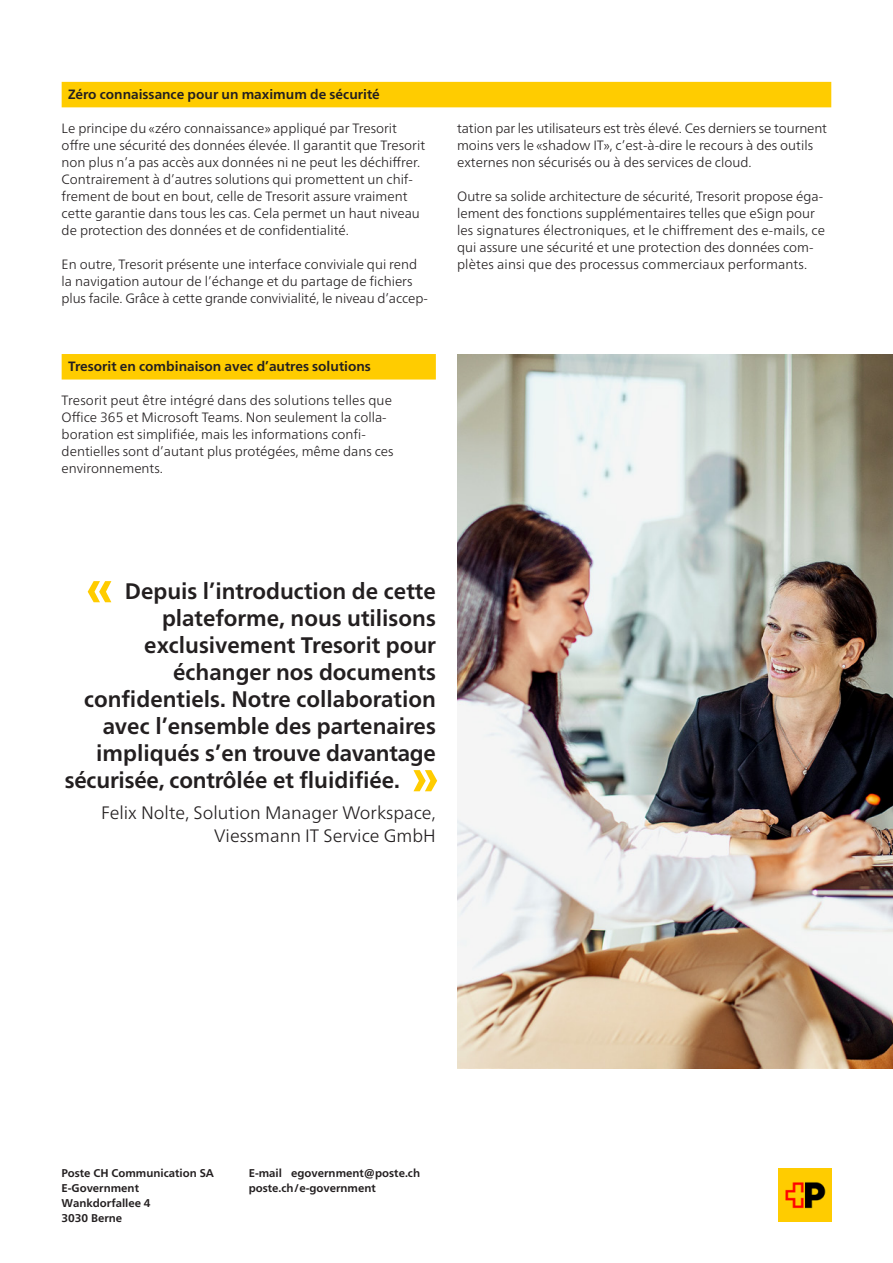
<style>
.page{position:relative;width:893px;height:1263px;background:#fff}
.page>*{position:absolute;margin:0;border:0;box-sizing:border-box;transform-origin:0 0}
.t1{font:700 52.5px "Frutiger Neue LT Pro";color:#fc0}
.t2{font:700 22.5px "Frutiger Neue LT Pro";color:#231f20}
.t3{font:300 18px/22.5px "Frutiger Neue LT Pro";color:#231f20;text-align:right}
.t4{font:300 13.5px/17px "Frutiger Neue LT Pro";color:#231f20}
.t5{font:700 13.5px "Frutiger Neue LT Pro";color:#231f20}
.t6{font:700 11.25px/14.9px "Frutiger Neue LT Pro";color:#231f20}
</style>
<div class="page">
<div style="left:62px;top:82px;width:769px;height:25px;background:#fc0"></div>
<img style="left:778px;top:1168px;width:53px;height:53px">
<div style="left:62px;top:354px;width:374px;height:25px;background:#fc0"></div>
<img style="left:457px;top:354px;width:436px;height:714px">
<p class="t5" style="left:68px;top:86px;width:313px">Zéro connaissance pour un maximum de sécurité</p>
<p class="t4" style="left:62px;top:120px;width:365px">Le principe du «zéro connaissance» appliqué par Tresorit offre une sécurité des données élevée. Il garantit que Tresorit non plus n’a pas accès aux données ni ne peut les déchiffrer.<br>Contrairement à d’autres solutions qui promettent un chif&shy;frement de bout en bout, celle de Tresorit assure vraiment cette garantie dans tous les cas. Cela permet un haut niveau de protection des données et de confidentialité.</p>
<p class="t4" style="left:62px;top:256px;width:368px">En outre, Tresorit présente une interface conviviale qui rend la navigation autour de l’échange et du partage de fichiers plus facile. Grâce à cette grande convivialité, le niveau d’accep-</p>
<p class="t5" style="left:68px;top:358px;width:304px">Tresorit en combinaison avec d’autres solutions</p>
<p class="t4" style="left:62px;top:392px;width:333px">Tresorit peut être intégré dans des solutions telles que Office 365 et Microsoft Teams. Non seulement la colla&shy;boration est simplifiée, mais les informations confi&shy;dentielles sont d’autant plus protégées, même dans ces environnements.</p>
<p class="t4" style="left:457px;top:120px;width:371px">tation par les utilisateurs est très élevé. Ces derniers se tournent moins vers le «shadow IT», c’est-à-dire le recours à des outils externes non sécurisés ou à des services de cloud.</p>
<p class="t4" style="left:457px;top:188px;width:370px">Outre sa solide architecture de sécurité, Tresorit propose éga&shy;lement des fonctions supplémentaires telles que eSign pour les signatures électroniques, et le chiffrement des e-mails, ce qui assure une sécurité et une protection des données com&shy;plètes ainsi que des processus commerciaux performants.</p>
<h1 class="t1" style="left:86px;top:556px;width:30px">«</h1>
<h2 class="t2" style="left:125px;top:578px;width:312px">Depuis l’introduction de cette</h2>
<h2 class="t2" style="left:162px;top:605px;width:275px">plateforme, nous utilisons</h2>
<h2 class="t2" style="left:144px;top:632px;width:293px">exclusivement Tresorit pour</h2>
<h2 class="t2" style="left:173px;top:659px;width:264px">échanger nos documents</h2>
<h2 class="t2" style="left:84px;top:686px;width:353px">confidentiels. Notre collaboration</h2>
<h2 class="t2" style="left:103px;top:713px;width:335px">avec l’ensemble des partenaires</h2>
<h2 class="t2" style="left:96px;top:740px;width:341px">impliqués s’en trouve davantage</h2>
<h2 class="t2" style="left:65px;top:767px;width:337px">sécurisée, contrôlée et fluidifiée.</h2>
<h1 class="t1" style="left:411px;top:745px;width:30px">»</h1>
<h3 class="t3" style="left:101px;top:801px;width:336px">Felix Nolte, Solution Manager Workspace,<br>Viessmann IT Service GmbH</h3>
<p class="t6" style="left:61px;top:1165px;width:154px">Poste CH Communication SA<br>E-Government<br>Wankdorfallee 4<br>3030 Berne</p>
<p class="t6" style="left:249px;top:1165px;width:173px">E-mail egovernment@poste.ch poste.ch/e-government</p>
</div>
